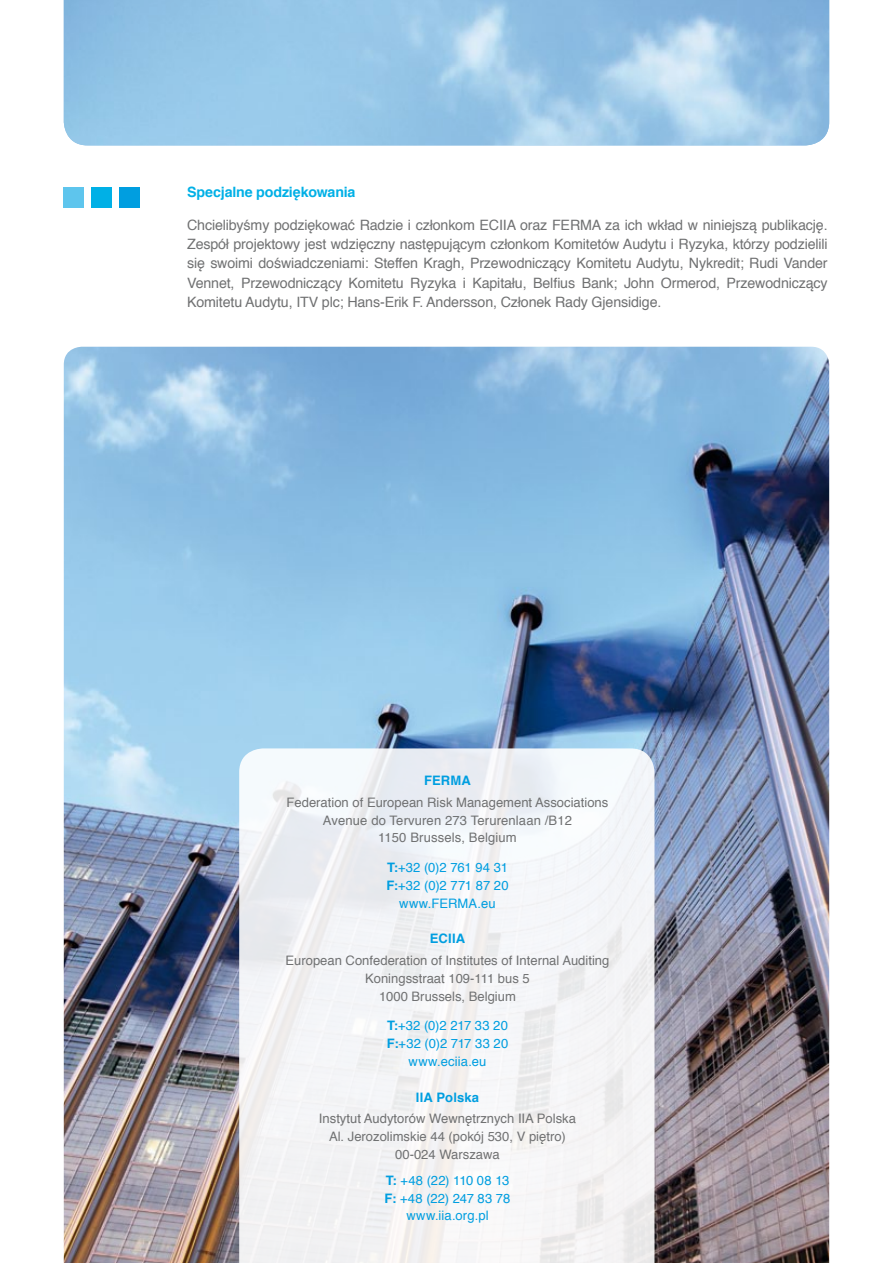
<style>
.page{position:relative;width:893px;height:1263px;background:#fff}
.page>*{position:absolute;margin:0;border:0;box-sizing:border-box;transform-origin:0 0}
.t1{font:14.25px/19.5px "Helvetica";letter-spacing:-.01em;color:#707172;text-align:justify}
.t2{font:700 14.25px "Helvetica";letter-spacing:-.01em;color:#00b0e6}
.t3{font:13.05px/17.9px "Helvetica";color:#707172;text-align:center}
.t4{font:13.05px/17.9px "Helvetica";letter-spacing:.01em;color:#009ee0;text-align:center}
.t5{font:700 13.05px "Helvetica";letter-spacing:.01em;color:#009ee0}
.s1{font-weight:700}
</style>
<div class="page">
<div style="left:119px;top:187px;width:20px;height:20px;background:#009ee0"></div>
<div style="left:91px;top:187px;width:21px;height:20px;background:#00b0e6"></div>
<div style="left:64px;top:187px;width:20px;height:20px;background:#5ec5ed"></div>
<img style="left:64px;top:347px;width:765px;height:916px">
<svg style="left:239px;top:748px;width:415px;height:515px;fill:#f3f4f6"></svg>
<p class="t2" style="left:187px;top:179px;width:170px">Specjalne podziękowania</p>
<p class="t1" style="left:187px;top:214px;width:642px">Chcielibyśmy podziękować Radzie i członkom ECIIA oraz FERMA za ich wkład w niniejszą publikację.<br>Zespół projektowy jest wdzięczny następującym członkom Komitetów Audytu i Ryzyka, którzy podzielili się swoimi doświadczeniami: Steffen Kragh, Przewodniczący Komitetu Audytu, Nykredit; Rudi Vander Vennet, Przewodniczący Komitetu Ryzyka i Kapitału, Belfius Bank; John Ormerod, Przewodniczący Komitetu Audytu, ITV plc; Hans-Erik F. Andersson, Członek Rady Gjensidige.</p>
<p class="t5" style="left:424px;top:769px;width:48px">FERMA</p>
<p class="t3" style="left:287px;top:793px;width:323px">Federation of European Risk Management Associations<br>Avenue do Tervuren 273 Terurenlaan /B12<br>1150 Brussels, Belgium</p>
<p class="t4" style="left:386px;top:858px;width:124px"><span class="s1">T:</span>+32 (0)2 761 94 31<br><span class="s1">F:</span>+32 (0)2 771 87 20 www.FERMA.eu</p>
<p class="t5" style="left:430px;top:927px;width:37px">ECIIA</p>
<p class="t3" style="left:285px;top:951px;width:325px">European Confederation of Institutes of Internal Auditing<br>Koningsstraat 109-111 bus 5<br>1000 Brussels, Belgium</p>
<p class="t4" style="left:387px;top:1016px;width:123px"><span class="s1">T:</span>+32 (0)2 217 33 20<br><span class="s1">F:</span>+32 (0)2 717 33 20 www.eciia.eu</p>
<p class="t5" style="left:416px;top:1085px;width:65px">IIA Polska</p>
<p class="t3" style="left:319px;top:1109px;width:259px">Instytut Audytorów Wewnętrznych IIA Polska<br>Al. Jerozolimskie 44 (pokój 530, V piętro)<br>00-024 Warszawa</p>
<p class="t4" style="left:384px;top:1171px;width:127px"><span class="s1">T:</span> +48 (22) 110 08 13<br><span class="s1">F:</span> +48 (22) 247 83 78 www.iia.org.pl</p>
</div>
